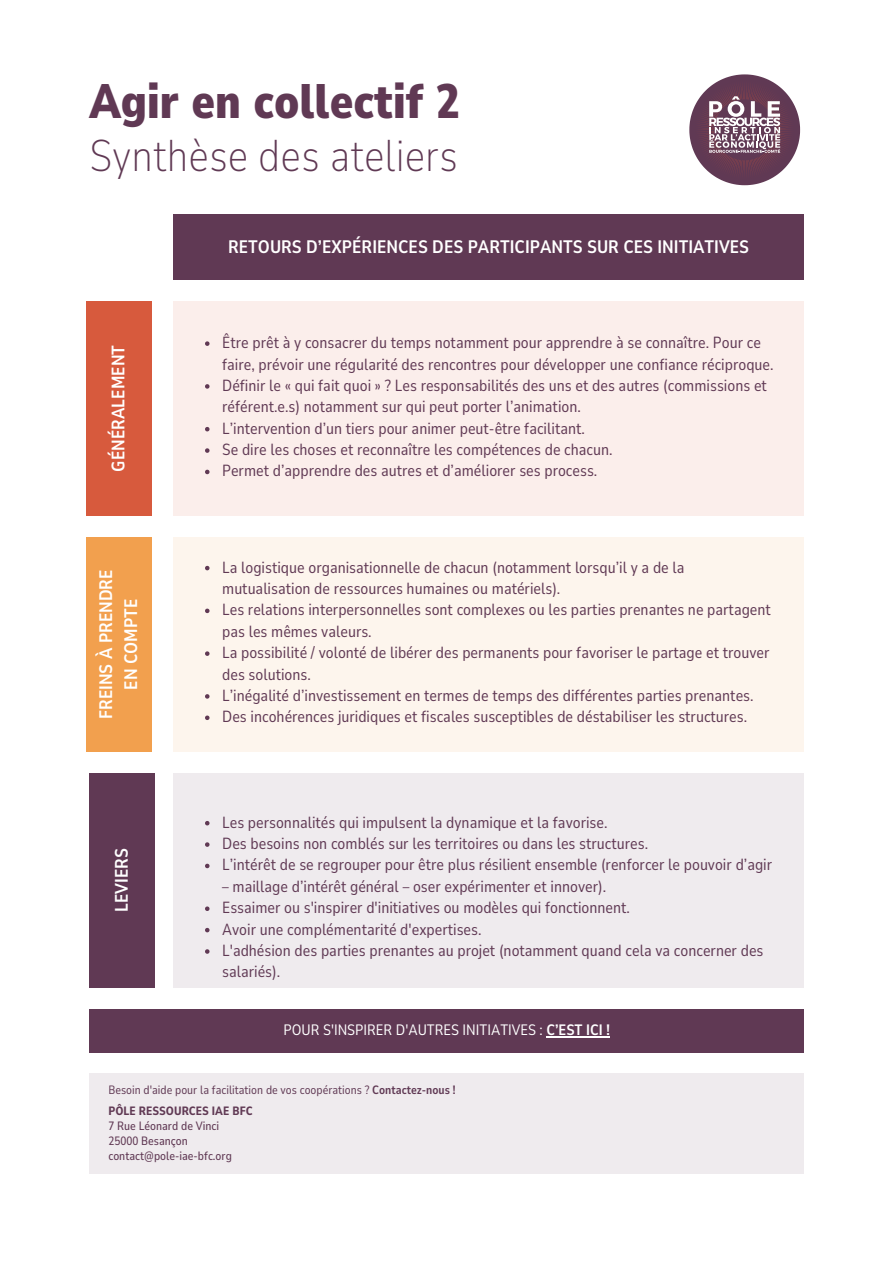
<style>
.page{position:relative;width:893px;height:1264px;background:#fff}
.page>*{position:absolute;margin:0;border:0;box-sizing:border-box;transform-origin:0 0}
.t1{font:900 48.15px "Nunito Sans 10 pt Condensed";color:#603954}
.t2{font:200 44.25px "Nunito Sans 10 pt Condensed";color:#603954}
.t3{font:700 18px/24.8px "Nunito Sans 10 pt Condensed";color:#fff;text-align:center}
.t4{font:16.05px/21.3px "Nunito Sans 10 pt Condensed";color:#603954}
.t5{font:15px "Nunito Sans 10 pt Condensed";color:#fff}
.t6{font:12px "Nunito Sans 10 pt Condensed";color:#603954}
.t7{font:500 12px "Nunito Sans 10 pt Condensed";color:#603954}
.t8{font:800 12px "Nunito Sans 10 pt Condensed";color:#603954}
.s1{font-weight:700}
</style>
<div class="page">
<div style="left:173px;top:214px;width:631px;height:66px;background:#603954"></div>
<div style="left:86px;top:537px;width:66px;height:214px;background:#f2a04e"></div>
<div style="left:89px;top:772px;width:66px;height:215px;background:#603954"></div>
<div style="left:89px;top:1073px;width:715px;height:101px;background:#efebee"></div>
<div style="left:173px;top:772px;width:631px;height:215px;background:#efebee"></div>
<div style="left:86px;top:301px;width:66px;height:214px;background:#d75a3d"></div>
<div style="left:173px;top:301px;width:631px;height:214px;background:#fbeeeb"></div>
<div style="left:173px;top:537px;width:631px;height:214px;background:#fdf5ed"></div>
<div style="left:89px;top:1008px;width:715px;height:44px;background:#603954"></div>
<svg style="left:205px;top:566px;width:4px;height:4px"></svg>
<svg style="left:205px;top:608px;width:4px;height:5px"></svg>
<svg style="left:205px;top:651px;width:4px;height:5px"></svg>
<svg style="left:205px;top:694px;width:4px;height:4px"></svg>
<svg style="left:205px;top:715px;width:4px;height:5px"></svg>
<svg style="left:205px;top:821px;width:4px;height:4px"></svg>
<svg style="left:205px;top:842px;width:4px;height:4px"></svg>
<svg style="left:205px;top:863px;width:4px;height:5px"></svg>
<svg style="left:205px;top:906px;width:4px;height:5px"></svg>
<svg style="left:205px;top:927px;width:4px;height:5px"></svg>
<svg style="left:205px;top:949px;width:4px;height:4px"></svg>
<svg style="left:205px;top:341px;width:4px;height:5px"></svg>
<svg style="left:205px;top:384px;width:4px;height:4px"></svg>
<svg style="left:205px;top:427px;width:4px;height:4px"></svg>
<svg style="left:205px;top:448px;width:4px;height:5px"></svg>
<svg style="left:205px;top:469px;width:4px;height:5px"></svg>
<hr style="left:546px;top:1036px;width:64px;height:1px;background:#fff">
<svg style="left:689px;top:74px;width:111px;height:111px"></svg>
<p class="t1" style="left:89px;top:69px;width:372px">Agir en collectif 2</p>
<p class="t2" style="left:89px;top:126px;width:370px">Synthèse des ateliers</p>
<p class="t3" style="left:106px;top:471px;width:128px;rotate:-90deg">GÉNÉRALEMENT</p>
<p class="t3" style="left:94px;top:719px;width:151px;rotate:-90deg">FREINS À PRENDRE<br>EN COMPTE</p>
<p class="t3" style="left:109px;top:912px;width:65px;rotate:-90deg">LEVIERS</p>
<p class="t3" style="left:228px;top:234px;width:522px">RETOURS D’EXPÉRIENCES DES PARTICIPANTS SUR CES INITIATIVES</p>
<p class="t4" style="left:222px;top:332px;width:553px">Être prêt à y consacrer du temps notamment pour apprendre à se connaître. Pour ce faire, prévoir une régularité des rencontres pour développer une confiance réciproque.</p>
<p class="t4" style="left:222px;top:375px;width:546px">Définir le « qui fait quoi » ? Les responsabilités des uns et des autres (commissions et référent.e.s) notamment sur qui peut porter l’animation.</p>
<p class="t4" style="left:222px;top:418px;width:364px">L’intervention d’un tiers pour animer peut-être facilitant.</p>
<p class="t4" style="left:222px;top:439px;width:392px">Se dire les choses et reconnaître les compétences de chacun.</p>
<p class="t4" style="left:222px;top:460px;width:376px">Permet d’apprendre des autres et d’améliorer ses process.</p>
<p class="t4" style="left:222px;top:556px;width:464px">La logistique organisationnelle de chacun (notamment lorsqu’il y a de la mutualisation de ressources humaines ou matériels).</p>
<p class="t4" style="left:222px;top:599px;width:550px">Les relations interpersonnelles sont complexes ou les parties prenantes ne partagent pas les mêmes valeurs.</p>
<p class="t4" style="left:222px;top:642px;width:548px">La possibilité / volonté de libérer des permanents pour favoriser le partage et trouver des solutions.</p>
<p class="t4" style="left:222px;top:685px;width:533px">L’inégalité d’investissement en termes de temps des différentes parties prenantes.</p>
<p class="t4" style="left:222px;top:706px;width:526px">Des incohérences juridiques et fiscales susceptibles de déstabiliser les structures.</p>
<p class="t4" style="left:222px;top:811px;width:387px">Les personnalités qui impulsent la dynamique et la favorise.</p>
<p class="t4" style="left:222px;top:833px;width:427px">Des besoins non comblés sur les territoires ou dans les structures.</p>
<p class="t4" style="left:222px;top:854px;width:551px">L’intérêt de se regrouper pour être plus résilient ensemble (renforcer le pouvoir d’agir</p>
<p class="t4" style="left:222px;top:875px;width:385px">– maillage d’intérêt général – oser expérimenter et innover).</p>
<p class="t4" style="left:222px;top:897px;width:409px">Essaimer ou s'inspirer d'initiatives ou modèles qui fonctionnent.</p>
<p class="t4" style="left:222px;top:918px;width:261px">Avoir une complémentarité d'expertises.</p>
<p class="t4" style="left:222px;top:940px;width:542px">L'adhésion des parties prenantes au projet (notamment quand cela va concerner des salariés).</p>
<p class="t5" style="left:283px;top:1019px;width:328px">POUR S'INSPIRER D'AUTRES INITIATIVES : <span class="s1">C’EST ICI !</span></p>
<p class="t6" style="left:108px;top:1081px;width:348px">Besoin d'aide pour la facilitation de vos coopérations ? <span class="s1">Contactez-nous !</span></p>
<p class="t8" style="left:108px;top:1102px;width:146px">PÔLE RESSOURCES IAE BFC</p>
<p class="t7" style="left:108px;top:1117px;width:112px">7 Rue Léonard de Vinci</p>
<p class="t7" style="left:108px;top:1132px;width:81px">25000 Besançon</p>
<p class="t7" style="left:108px;top:1147px;width:125px">contact@pole-iae-bfc.org</p>
</div>
